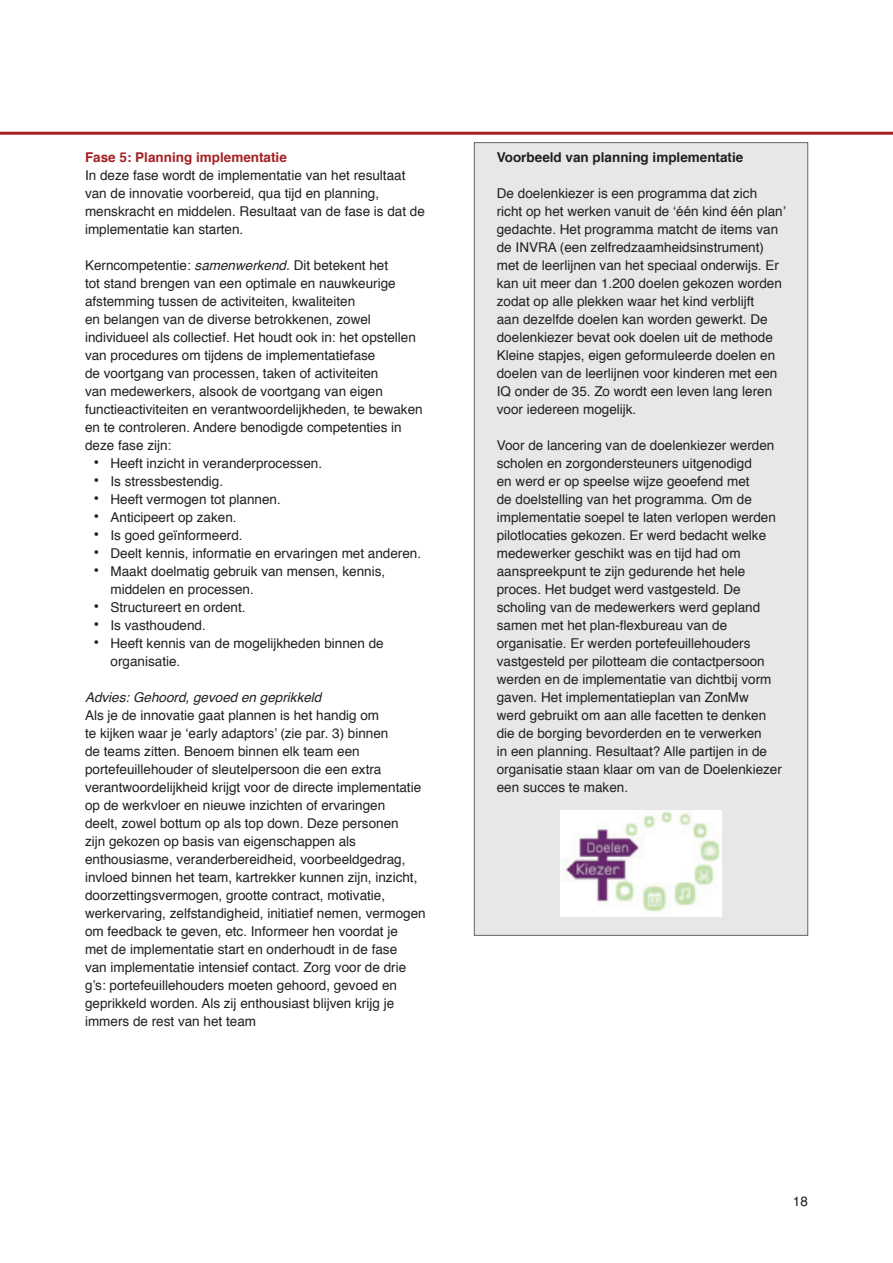
<style>
.page{position:relative;width:893px;height:1263px;background:#fff}
.page>*{position:absolute;margin:0;border:0;box-sizing:border-box;transform-origin:0 0}
.t1{font:13.5px/18px "Helvetica";color:#231f20}
.t2{font:italic 13.5px "Helvetica";color:#231f20}
.t3{font:700 13.5px "Helvetica";color:#231f20}
.t4{font:700 13.5px "Helvetica";color:#a52025}
.s1{font-style:italic}
.s2{font-size:16.5px}
</style>
<div class="page">
<hr style="left:0;top:132px;width:893px;height:3px;background:#a52025">
<div style="left:474px;top:142px;width:334px;height:793px;background:#e6e7e9;border:1px solid #636366"></div>
<img style="left:561px;top:810px;width:160px;height:107px">
<p class="t4" style="left:85px;top:146px;width:203px">Fase 5: Planning implementatie</p>
<p class="t1" style="left:85px;top:167px;width:341px">In deze fase wordt de implementatie van het resultaat van de innovatie voorbereid, qua tijd en planning, menskracht en middelen. Resultaat van de fase is dat de implementatie kan starten.</p>
<p class="t1" style="left:85px;top:257px;width:339px">Kerncompetentie: <span class="s1">samenwerkend.</span> Dit betekent het<br>tot stand brengen van een optimale en nauwkeurige afstemming tussen de activiteiten, kwaliteiten<br>en belangen van de diverse betrokkenen, zowel individueel als collectief. Het houdt ook in: het opstellen van procedures om tijdens de implementatiefase<br>de voortgang van processen, taken of activiteiten<br>van medewerkers, alsook de voortgang van eigen functieactiviteiten en verantwoordelijkheden, te bewaken en te controleren. Andere benodigde competenties in deze fase zijn:</p>
<p class="t1" style="left:94px;top:455px;width:230px"><span class="s2">•</span> Heeft inzicht in veranderprocessen.</p>
<p class="t1" style="left:94px;top:473px;width:131px"><span class="s2">•</span> Is stressbestendig.</p>
<p class="t1" style="left:94px;top:491px;width:189px"><span class="s2">•</span> Heeft vermogen tot plannen.</p>
<p class="t1" style="left:94px;top:509px;width:145px"><span class="s2">•</span> Anticipeert op zaken.</p>
<p class="t1" style="left:94px;top:527px;width:151px"><span class="s2">•</span> Is goed geïnformeerd.</p>
<p class="t1" style="left:94px;top:545px;width:329px"><span class="s2">•</span> Deelt kennis, informatie en ervaringen met anderen.</p>
<p class="t1" style="left:111px;top:563px;width:276px;text-indent:-17px"><span class="s2">•</span> Maakt doelmatig gebruik van mensen, kennis, middelen en processen.</p>
<p class="t1" style="left:94px;top:599px;width:154px"><span class="s2">•</span> Structureert en ordent.</p>
<p class="t1" style="left:94px;top:617px;width:114px"><span class="s2">•</span> Is vasthoudend.</p>
<p class="t1" style="left:111px;top:635px;width:275px;text-indent:-17px"><span class="s2">•</span> Heeft kennis van de mogelijkheden binnen de organisatie.</p>
<p class="t2" style="left:85px;top:687px;width:238px">Advies: Gehoord, gevoed en geprikkeld</p>
<p class="t1" style="left:85px;top:707px;width:342px">Als je de innovatie gaat plannen is het handig om<br>te kijken waar je ‘early adaptors’ (zie par. 3) binnen<br>de teams zitten. Benoem binnen elk team een portefeuillehouder of sleutelpersoon die een extra verantwoordelijkheid krijgt voor de directe implementatie op de werkvloer en nieuwe inzichten of ervaringen<br>deelt, zowel bottum op als top down. Deze personen<br>zijn gekozen op basis van eigenschappen als enthousiasme, veranderbereidheid, voorbeeldgedrag, invloed binnen het team, kartrekker kunnen zijn, inzicht, doorzettingsvermogen, grootte contract, motivatie, werkervaring, zelfstandigheid, initiatief nemen, vermogen om feedback te geven, etc. Informeer hen voordat je<br>met de implementatie start en onderhoudt in de fase<br>van implementatie intensief contact. Zorg voor de drie g’s: portefeuillehouders moeten gehoord, gevoed en geprikkeld worden. Als zij enthousiast blijven krijg je immers de rest van het team</p>
<p class="t3" style="left:497px;top:146px;width:248px">Voorbeeld van planning implementatie</p>
<p class="t1" style="left:497px;top:185px;width:290px">De doelenkiezer is een programma dat zich richt op het werken vanuit de ‘één kind één plan’ gedachte. Het programma matcht de items van de INVRA (een zelfredzaamheidsinstrument) met de leerlijnen van het speciaal onderwijs. Er kan uit meer dan 1.200 doelen gekozen worden zodat op alle plekken waar het kind verblijft<br>aan dezelfde doelen kan worden gewerkt. De doelenkiezer bevat ook doelen uit de methode Kleine stapjes, eigen geformuleerde doelen en doelen van de leerlijnen voor kinderen met een IQ onder de 35. Zo wordt een leven lang leren voor iedereen mogelijk.</p>
<p class="t1" style="left:497px;top:437px;width:287px">Voor de lancering van de doelenkiezer werden scholen en zorgondersteuners uitgenodigd<br>en werd er op speelse wijze geoefend met<br>de doelstelling van het programma. Om de implementatie soepel te laten verlopen werden pilotlocaties gekozen. Er werd bedacht welke medewerker geschikt was en tijd had om aanspreekpunt te zijn gedurende het hele proces. Het budget werd vastgesteld. De scholing van de medewerkers werd gepland samen met het plan-flexbureau van de organisatie. Er werden portefeuillehouders vastgesteld per pilotteam die contactpersoon werden en de implementatie van dichtbij vorm gaven. Het implementatieplan van ZonMw<br>werd gebruikt om aan alle facetten te denken die de borging bevorderden en te verwerken<br>in een planning. Resultaat? Alle partijen in de organisatie staan klaar om van de Doelenkiezer een succes te maken.</p>
<p class="t1" style="left:793px;top:1193px;width:17px">18</p>
</div>
